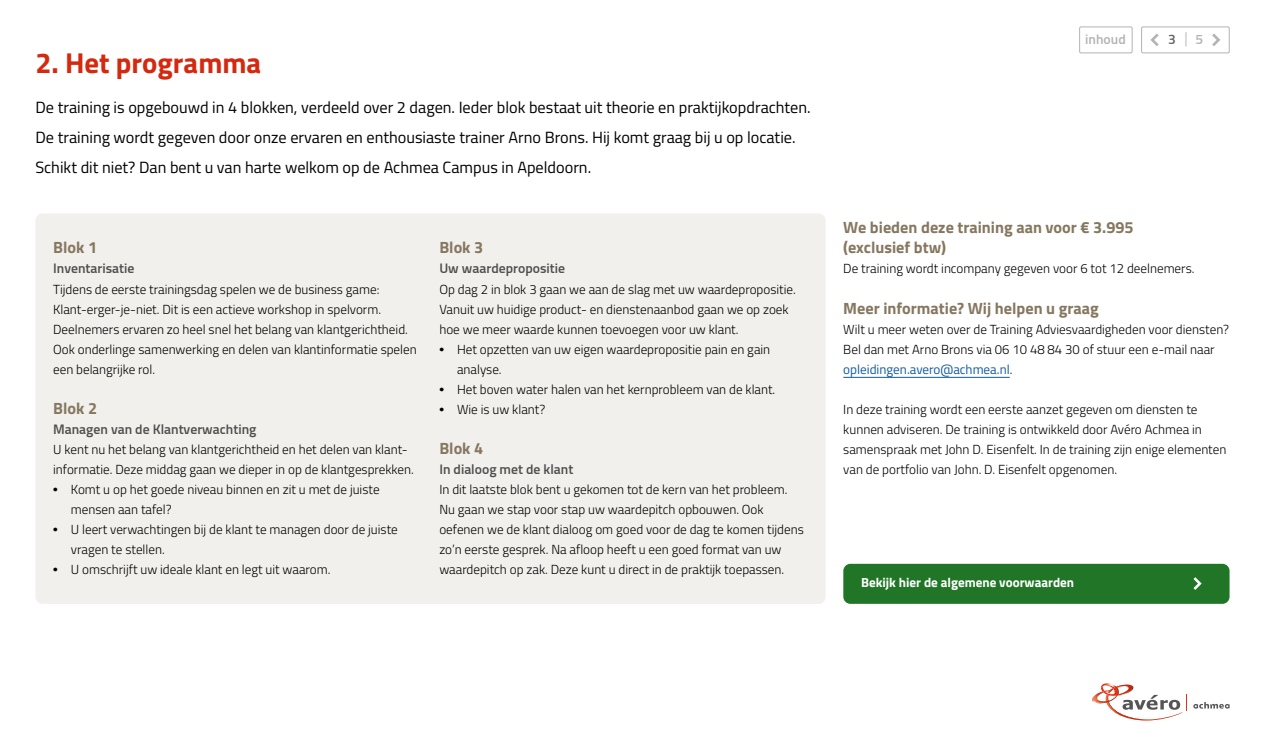
<style>
.page{position:relative;width:1265px;height:745px;background:#fff}
.page>*{position:absolute;margin:0;border:0;box-sizing:border-box;transform-origin:0 0}
.t1{font:700 28.75px "Titillium Web";color:#d4290f}
.t2{font:16.25px/30px "Titillium Web";color:#000}
.t3{font:700 16.25px/20px "Titillium Web";color:#867860}
.t4{font:600 13.75px "Titillium Web";color:#4d4d4d}
.t5{font:600 13.75px "Titillium Web";color:#b3b3b3}
.t6{font:600 13.75px "Titillium Web";color:#666}
.t7{font:300 13.12px/20px "Titillium Web";color:#000}
.t8{font:700 13.12px "Titillium Web";color:#fff}
.s1{font-family:"Arial";font-weight:700}
.s2{font-weight:300;font-size:15px;color:#b3b3b3}
.s3{color:#b3b3b3}
.s4{font-weight:400;color:#125ba2}
</style>
<div class="page">
<div style="left:35px;top:213px;width:791px;height:390px;background:#f2f0ed;border-radius:7px"></div>
<hr style="left:843px;top:377px;width:167px;height:1px;background:#125ba2">
<div style="left:843px;top:563px;width:387px;height:40px;background:#207526;border-radius:7px"></div>
<svg style="left:1193px;top:577px;width:9px;height:12px"></svg>
<svg style="left:1092px;top:683px;width:138px;height:37px"></svg>
<div style="left:1141px;top:27px;width:89px;height:26px;border:1px solid #b3b3b3"></div>
<div style="left:1079px;top:27px;width:53px;height:26px;border:1px solid #b3b3b3"></div>
<svg style="left:1212px;top:34px;width:8px;height:12px"></svg>
<svg style="left:1150px;top:33px;width:9px;height:13px"></svg>
<h1 class="t1" style="left:35px;top:41px;width:227px">2. Het programma</h1>
<p class="t2" style="left:35px;top:92px;width:777px">De training is opgebouwd in 4 blokken, verdeeld over 2 dagen. Ieder blok bestaat uit theorie en praktijkopdrachten.<br>De training wordt gegeven door onze ervaren en enthousiaste trainer Arno Brons. Hij komt graag bij u op locatie.<br>Schikt dit niet? Dan bent u van harte welkom op de Achmea Campus in Apeldoorn.</p>
<p class="t3" style="left:53px;top:237px;width:45px">Blok 1</p>
<p class="t4" style="left:53px;top:260px;width:83px">Inventarisatie</p>
<p class="t7" style="left:53px;top:278px;width:365px">Tijdens de eerste trainingsdag spelen we de business game:<br>Klant-erger-je-niet. Dit is een actieve workshop in spelvorm.<br>Deelnemers ervaren zo heel snel het belang van klantgerichtheid.<br>Ook onderlinge samenwerking en delen van klantinformatie spelen een belangrijke rol.</p>
<p class="t3" style="left:53px;top:397px;width:45px">Blok 2</p>
<p class="t4" style="left:53px;top:420px;width:205px">Managen van de Klantverwachting</p>
<p class="t7" style="left:53px;top:438px;width:362px">U kent nu het belang van klantgerichtheid en het delen van klant&shy;informatie. Deze middag gaan we dieper in op de klantgesprekken.</p>
<p class="t7" style="left:71px;top:478px;width:310px;text-indent:-18px"><span class="s1">•</span> Komt u op het goede niveau binnen en zit u met de juiste mensen aan tafel?</p>
<p class="t7" style="left:71px;top:518px;width:328px;text-indent:-18px"><span class="s1">•</span> U leert verwachtingen bij de klant te managen door de juiste vragen te stellen.</p>
<p class="t7" style="left:53px;top:558px;width:279px"><span class="s1">•</span> U omschrijft uw ideale klant en legt uit waarom.</p>
<p class="t3" style="left:439px;top:237px;width:45px">Blok 3</p>
<p class="t4" style="left:439px;top:260px;width:127px">Uw waardepropositie</p>
<p class="t7" style="left:439px;top:278px;width:358px">Op dag 2 in blok 3 gaan we aan de slag met uw waardepropositie.<br>Vanuit uw huidige product- en dienstenaanbod gaan we op zoek hoe we meer waarde kunnen toevoegen voor uw klant.</p>
<p class="t7" style="left:457px;top:338px;width:315px;text-indent:-18px"><span class="s1">•</span> Het opzetten van uw eigen waardepropositie pain en gain analyse.</p>
<p class="t7" style="left:439px;top:378px;width:337px"><span class="s1">•</span> Het boven water halen van het kernprobleem van de klant.</p>
<p class="t7" style="left:439px;top:398px;width:107px"><span class="s1">•</span> Wie is uw klant?</p>
<p class="t3" style="left:439px;top:437px;width:45px">Blok 4</p>
<p class="t4" style="left:439px;top:460px;width:135px">In dialoog met de klant</p>
<p class="t7" style="left:439px;top:478px;width:366px">In dit laatste blok bent u gekomen tot de kern van het probleem.<br>Nu gaan we stap voor stap uw waardepitch opbouwen. Ook oefenen we de klant dialoog om goed voor de dag te komen tijdens zo’n eerste gesprek. Na afloop heeft u een goed format van uw waardepitch op zak. Deze kunt u direct in de praktijk toepassen.</p>
<p class="t5" style="left:1085px;top:31px;width:42px">inhoud</p>
<p class="t6" style="left:1168px;top:31px;width:37px">3<span class="s2">|</span><span class="s3">5</span></p>
<p class="t3" style="left:843px;top:217px;width:292px">We bieden deze training aan voor € 3.995 (exclusief btw)</p>
<p class="t7" style="left:843px;top:258px;width:353px">De training wordt incompany gegeven voor 6 tot 12 deelnemers.</p>
<p class="t3" style="left:843px;top:297px;width:257px">Meer informatie? Wij helpen u graag</p>
<p class="t7" style="left:843px;top:318px;width:387px">Wilt u meer weten over de Training Adviesvaardigheden voor diensten?<br>Bel dan met Arno Brons via 06 10 48 84 30 of stuur een e-mail naar <span class="s4">opleidingen.avero@achmea.nl</span>.</p>
<p class="t7" style="left:843px;top:398px;width:385px">In deze training wordt een eerste aanzet gegeven om diensten te kunnen adviseren. De training is ontwikkeld door Avéro Achmea in samenspraak met John D. Eisenfelt. In de training zijn enige elementen van de portfolio van John. D. Eisenfelt opgenomen.</p>
<p class="t8" style="left:861px;top:572px;width:215px">Bekijk hier de algemene voorwaarden</p>
</div>
